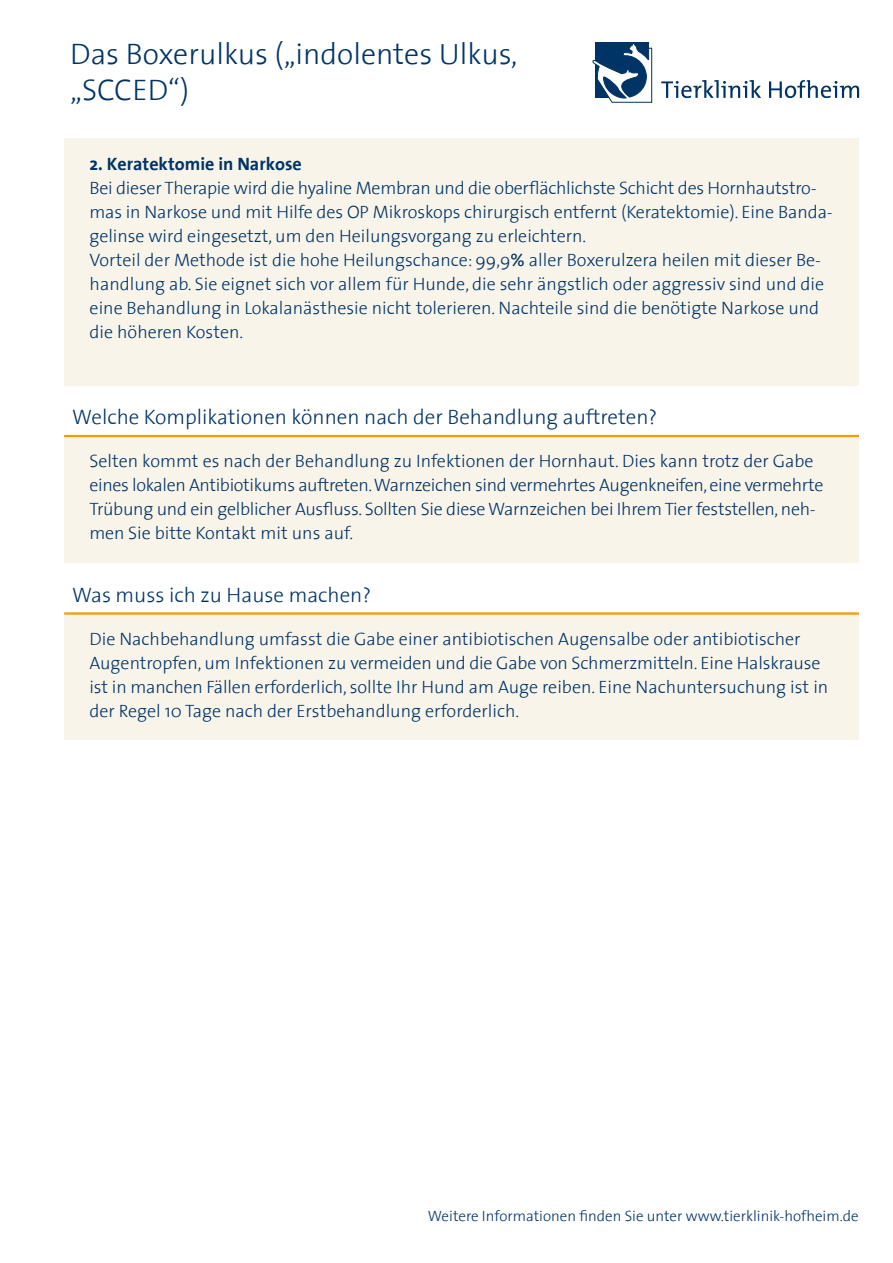
<style>
.page{position:relative;width:893px;height:1263px;background:#fff}
.page>*{position:absolute;margin:0;border:0;box-sizing:border-box;transform-origin:0 0}
.t1{font:300 30px/36px "The Sans";color:#003466}
.t2{font:300 21px "The Sans";color:#003466}
.t3{font:300 18px/24px "The Sans";color:#003466}
.t4{font:700 18px "The Sans";color:#003466}
.t5{font:300 15px "The Sans";color:#003466}
.s1{font-weight:400}
</style>
<div class="page">
<svg style="left:592px;top:42px;width:61px;height:61px"></svg>
<svg style="left:661px;top:80px;width:198px;height:18px"></svg>
<div style="left:64px;top:435px;width:795px;height:128px;background:#f9f4ea"></div>
<hr style="left:64px;top:435px;width:795px;height:2px;background:#f59c00">
<div style="left:64px;top:612px;width:795px;height:128px;background:#f9f4ea"></div>
<hr style="left:64px;top:612px;width:795px;height:3px;background:#f59c00">
<div style="left:64px;top:138px;width:795px;height:247px;background:#f9f4ea"></div>
<h1 class="t1" style="left:70px;top:35px;width:449px">Das Boxerulkus („indolentes Ulkus, „SCCED“)</h1>
<p class="t4" style="left:90px;top:149px;width:214px">2. Keratektomie in Narkose</p>
<p class="t3" style="left:90px;top:176px;width:745px">Bei dieser Therapie wird die hyaline Membran und die oberflächlichste Schicht des Hornhautstro&shy;mas in Narkose und mit Hilfe des OP Mikroskops chirurgisch entfernt (Keratektomie). Eine Banda&shy;gelinse wird eingesetzt, um den Heilungsvorgang zu erleichtern.<br>Vorteil der Methode ist die hohe Heilungschance: 99,9<span class="s1">%</span> aller Boxerulzera heilen mit dieser Be&shy;handlung ab. Sie eignet sich vor allem für Hunde, die sehr ängstlich oder aggressiv sind und die eine Behandlung in Lokalanästhesie nicht tolerieren. Nachteile sind die benötigte Narkose und die höheren Kosten.</p>
<p class="t2" style="left:72px;top:399px;width:587px">Welche Komplikationen können nach der Behandlung auftreten?</p>
<p class="t3" style="left:90px;top:448px;width:735px">Selten kommt es nach der Behandlung zu Infektionen der Hornhaut. Dies kann trotz der Gabe eines lokalen Antibiotikums auftreten. Warnzeichen sind vermehrtes Augenkneifen, eine vermehrte Trübung und ein gelblicher Ausfluss. Sollten Sie diese Warnzeichen bei Ihrem Tier feststellen, neh&shy;men Sie bitte Kontakt mit uns auf.</p>
<p class="t2" style="left:72px;top:577px;width:300px">Was muss ich zu Hause machen?</p>
<p class="t3" style="left:90px;top:626px;width:740px">Die Nachbehandlung umfasst die Gabe einer antibiotischen Augensalbe oder antibiotischer Augentropfen, um Infektionen zu vermeiden und die Gabe von Schmerzmitteln. Eine Halskrause ist in manchen Fällen erforderlich, sollte Ihr Hund am Auge reiben. Eine Nachuntersuchung ist in der Regel 10 Tage nach der Erstbehandlung erforderlich.</p>
<p class="t5" style="left:428px;top:1204px;width:432px">Weitere Informationen finden Sie unter www.tierklinik-hofheim.de</p>
</div>
